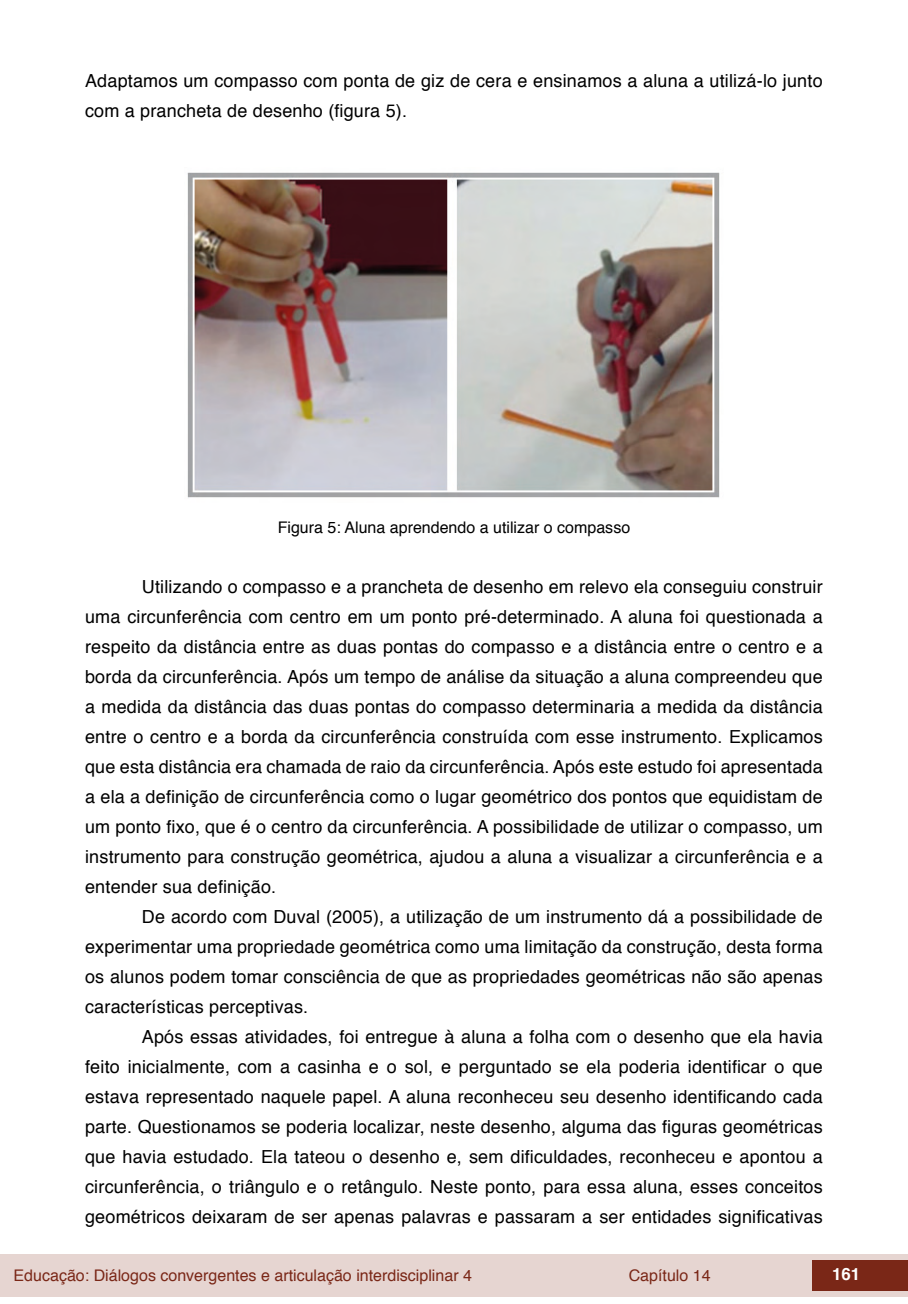
<style>
.page{position:relative;width:908px;height:1304px;background:#fff}
.page>*{position:absolute;margin:0;border:0;box-sizing:border-box;transform-origin:0 0}
.t1{font:18px/30px "Helvetica";letter-spacing:.01em;color:#000;text-align:justify}
.t2{font:700 16.8px "Helvetica";color:#fff}
.t3{font:16px "Helvetica";color:#7a2717}
.t4{font:16px "Helvetica";color:#000}
</style>
<div class="page">
<div style="left:0;top:1254px;width:906px;height:43px;background:#e6d5d1"></div>
<div style="left:812px;top:1261px;width:95px;height:30px;background:#7a2717"></div>
<img style="left:187px;top:172px;width:533px;height:326px">
<p class="t1" style="left:85px;top:66px;width:738px">Adaptamos um compasso com ponta de giz de cera e ensinamos a aluna a utilizá-lo junto com a prancheta de desenho (figura 5).</p>
<p class="t4" style="left:277px;top:515px;width:354px">Figura 5: Aluna aprendendo a utilizar o compasso</p>
<p class="t1" style="left:85px;top:572px;width:738px;text-indent:57px">Utilizando o compasso e a prancheta de desenho em relevo ela conseguiu construir uma circunferência com centro em um ponto pré-determinado. A aluna foi questionada a respeito da distância entre as duas pontas do compasso e a distância entre o centro e a borda da circunferência. Após um tempo de análise da situação a aluna compreendeu que a medida da distância das duas pontas do compasso determinaria a medida da distância entre o centro e a borda da circunferência construída com esse instrumento. Explicamos que esta distância era chamada de raio da circunferência. Após este estudo foi apresentada a ela a definição de circunferência como o lugar geométrico dos pontos que equidistam de um ponto fixo, que é o centro da circunferência. A possibilidade de utilizar o compasso, um instrumento para construção geométrica, ajudou a aluna a visualizar a circunferência e a entender sua definição.</p>
<p class="t1" style="left:85px;top:902px;width:738px;text-indent:57px">De acordo com Duval (2005), a utilização de um instrumento dá a possibilidade de experimentar uma propriedade geométrica como uma limitação da construção, desta forma os alunos podem tomar consciência de que as propriedades geométricas não são apenas características perceptivas.</p>
<p class="t1" style="left:85px;top:1022px;width:738px;text-indent:57px">Após essas atividades, foi entregue à aluna a folha com o desenho que ela havia feito inicialmente, com a casinha e o sol, e perguntado se ela poderia identificar o que estava representado naquele papel. A aluna reconheceu seu desenho identificando cada parte. Questionamos se poderia localizar, neste desenho, alguma das figuras geométricas que havia estudado. Ela tateou o desenho e, sem dificuldades, reconheceu e apontou a circunferência, o triângulo e o retângulo. Neste ponto, para essa aluna, esses conceitos geométricos deixaram de ser apenas palavras e passaram a ser entidades significativas</p>
<p class="t3" style="left:14px;top:1263px;width:459px">Educação: Diálogos convergentes e articulação interdisciplinar 4</p>
<p class="t3" style="left:628px;top:1263px;width:83px">Capítulo 14</p>
<p class="t2" style="left:831px;top:1261px;width:30px">161</p>
</div>
